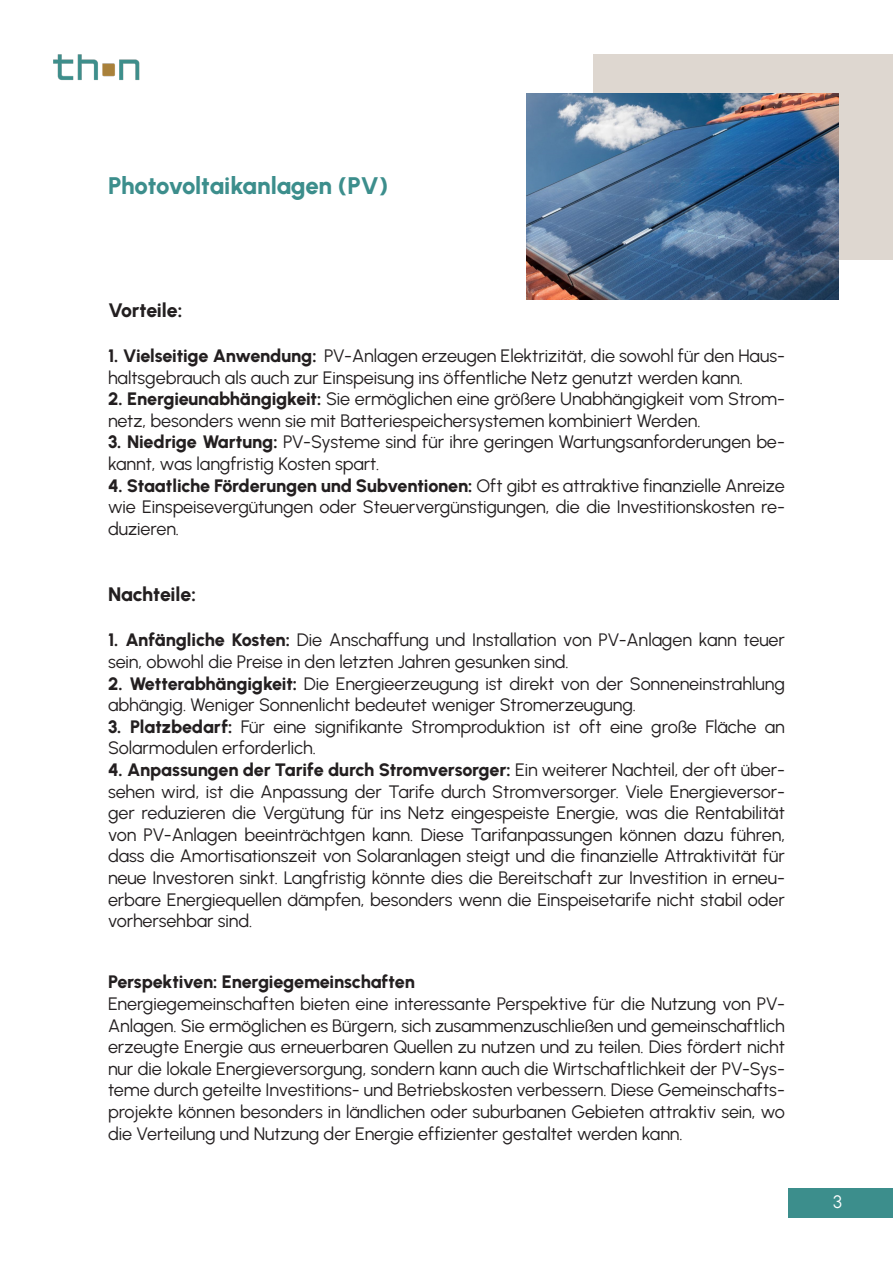
<style>
.page{position:relative;width:893px;height:1263px;background:#fff}
.page>*{position:absolute;margin:0;border:0;box-sizing:border-box;transform-origin:0 0}
.t1{font:800 24px "Urbanist";letter-spacing:-.01em;color:#3c8e8c}
.t2{font:800 19.5px "Urbanist";letter-spacing:-.01em;color:#231f20}
.t3{font:18px/21.6px "Urbanist";letter-spacing:-.005em;color:#231f20}
.t4{font:800 18px "Urbanist";letter-spacing:-.015em;color:#231f20}
.t5{font:18px "Urbanist";color:#fff}
.s1{font-weight:800}
</style>
<div class="page">
<div style="left:788px;top:1188px;width:105px;height:30px;background:#3c8e8c"></div>
<img style="left:53px;top:54px;width:87px;height:26px">
<div style="left:593px;top:54px;width:300px;height:206px;background:#ded7d0"></div>
<img style="left:526px;top:93px;width:313px;height:206px">
<p class="t1" style="left:108px;top:169px;width:282px">Photovoltaikanlagen (PV)</p>
<p class="t2" style="left:108px;top:296px;width:76px">Vorteile:</p>
<p class="t3" style="left:108px;top:344px;width:678px"><span class="s1">1. Vielseitige Anwendung:</span> PV-Anlagen erzeugen Elektrizität, die sowohl für den Haus&shy;haltsgebrauch als auch zur Einspeisung ins öffentliche Netz genutzt werden kann.</p>
<p class="t3" style="left:108px;top:387px;width:678px"><span class="s1">2. Energieunabhängigkeit:</span> Sie ermöglichen eine größere Unabhängigkeit vom Strom&shy;netz, besonders wenn sie mit Batteriespeichersystemen kombiniert Werden.</p>
<p class="t3" style="left:108px;top:431px;width:678px"><span class="s1">3. Niedrige Wartung:</span> PV-Systeme sind für ihre geringen Wartungsanforderungen be&shy;kannt, was langfristig Kosten spart.</p>
<p class="t3" style="left:108px;top:474px;width:678px;text-align:justify"><span class="s1">4. Staatliche Förderungen und Subventionen:</span> Oft gibt es attraktive finanzielle Anreize wie Einspeisevergütungen oder Steuervergünstigungen, die die Investitionskosten re&shy;duzieren.</p>
<p class="t2" style="left:108px;top:581px;width:90px">Nachteile:</p>
<p class="t3" style="left:108px;top:629px;width:678px"><span class="s1">1. Anfängliche Kosten:</span> Die Anschaffung und Installation von PV-Anlagen kann teuer sein, obwohl die Preise in den letzten Jahren gesunken sind.</p>
<p class="t3" style="left:108px;top:672px;width:678px"><span class="s1">2. Wetterabhängigkeit:</span> Die Energieerzeugung ist direkt von der Sonneneinstrahlung abhängig. Weniger Sonnenlicht bedeutet weniger Stromerzeugung.</p>
<p class="t3" style="left:108px;top:715px;width:678px"><span class="s1">3. Platzbedarf:</span> Für eine signifikante Stromproduktion ist oft eine große Fläche an<br>Solarmodulen erforderlich.</p>
<p class="t3" style="left:108px;top:758px;width:678px;text-align:justify"><span class="s1">4. Anpassungen der Tarife durch Stromversorger:</span> Ein weiterer Nachteil, der oft über&shy;sehen wird, ist die Anpassung der Tarife durch Stromversorger. Viele Energieversor&shy;ger reduzieren die Vergütung für ins Netz eingespeiste Energie, was die Rentabilität von PV-Anlagen beeinträchtgen kann. Diese Tarifanpassungen können dazu führen, dass die Amortisationszeit von Solaranlagen steigt und die finanzielle Attraktivität für neue Investoren sinkt. Langfristig könnte dies die Bereitschaft zur Investition in erneu&shy;erbare Energiequellen dämpfen, besonders wenn die Einspeisetarife nicht stabil oder vorhersehbar sind.</p>
<p class="t4" style="left:108px;top:969px;width:308px">Perspektiven: Energiegemeinschaften</p>
<p class="t3" style="left:108px;top:992px;width:678px;text-align:justify">Energiegemeinschaften bieten eine interessante Perspektive für die Nutzung von PV-Anlagen. Sie ermöglichen es Bürgern, sich zusammenzuschließen und gemeinschaftlich erzeugte Energie aus erneuerbaren Quellen zu nutzen und zu teilen. Dies fördert nicht nur die lokale Energieversorgung, sondern kann auch die Wirtschaftlichkeit der PV-Sys&shy;teme durch geteilte Investitions- und Betriebskosten verbessern. Diese Gemeinschafts&shy;projekte können besonders in ländlichen oder suburbanen Gebieten attraktiv sein, wo die Verteilung und Nutzung der Energie effizienter gestaltet werden kann.</p>
<p class="t5" style="left:833px;top:1190px;width:10px">3</p>
</div>
